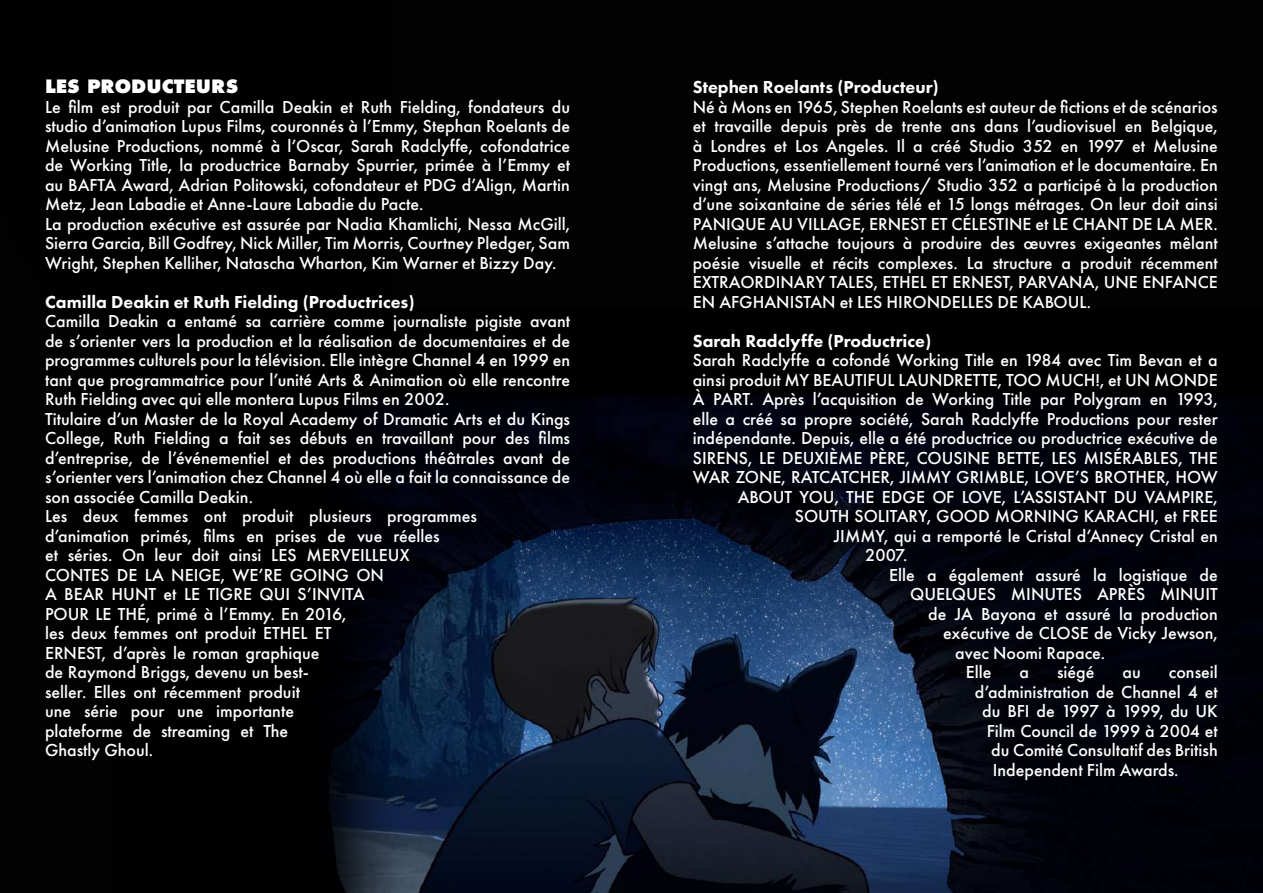
<style>
.page{position:relative;width:1263px;height:893px;background:#fff}
.page>*{position:absolute;margin:0;border:0;box-sizing:border-box;transform-origin:0 0}
.t1{font:500 18px/19.5px "Futura PT";color:#fff}
.t2{font:800 18px "Futura PT";color:#fff}
.t3{font:800 18px "Futura ND Alt";color:#fff}
</style>
<div class="page">
<img style="left:585px;top:622px;width:678px;height:271px">
<img style="left:0;top:622px;width:585px;height:271px">
<img style="left:0;top:0;width:1263px;height:622px">
<p class="t3" style="left:45px;top:74px;width:195px">LES PRODUCTEURS</p>
<p class="t1" style="left:45px;top:97px;width:527px">Le film est produit par Camilla Deakin et Ruth Fielding, fondateurs du studio d’animation Lupus Films, couronnés à l’Emmy, Stephan Roelants de Melusine Productions, nommé à l’Oscar, Sarah Radclyffe, cofondatrice de Working Title, la productrice Barnaby Spurrier, primée à l’Emmy et au BAFTA Award, Adrian Politowski, cofondateur et PDG d’Align, Martin Metz, Jean Labadie et Anne-Laure Labadie du Pacte.<br>La production exécutive est assurée par Nadia Khamlichi, Nessa McGill, Sierra Garcia, Bill Godfrey, Nick Miller, Tim Morris, Courtney Pledger, Sam Wright, Stephen Kelliher, Natascha Wharton, Kim Warner et Bizzy Day.</p>
<p class="t2" style="left:45px;top:290px;width:371px">Camilla Deakin et Ruth Fielding (Productrices)</p>
<p class="t1" style="left:45px;top:311px;width:527px">Camilla Deakin a entamé sa carrière comme journaliste pigiste avant de s’orienter vers la production et la réalisation de documentaires et de programmes culturels pour la télévision. Elle intègre Channel 4 en 1999 en tant que programmatrice pour l’unité Arts &amp; Animation où elle rencontre Ruth Fielding avec qui elle montera Lupus Films en 2002.<br>Titulaire d’un Master de la Royal Academy of Dramatic Arts et du Kings College, Ruth Fielding a fait ses débuts en travaillant pour des films d’entreprise, de l’événementiel et des productions théâtrales avant de s’orienter vers l’animation chez Channel 4 où elle a fait la connaissance de son associée Camilla Deakin.<br>Les deux femmes ont produit plusieurs programmes<br>d’animation primés, films en prises de vue réelles<br>et séries. On leur doit ainsi LES MERVEILLEUX<br>CONTES DE LA NEIGE, WE’RE GOING ON<br>A BEAR HUNT et LE TIGRE QUI S’INVITA<br>POUR LE THÉ, primé à l’Emmy. En 2016,<br>les deux femmes ont produit ETHEL ET<br>ERNEST, d’après le roman graphique<br>de Raymond Briggs, devenu un best-<br>seller. Elles ont récemment produit<br>une série pour une importante<br>plateforme de streaming et The<br>Ghastly Ghoul.</p>
<p class="t2" style="left:693px;top:76px;width:247px">Stephen Roelants (Producteur)</p>
<p class="t1" style="left:693px;top:97px;width:527px;text-align:justify">Né à Mons en 1965, Stephen Roelants est auteur de fictions et de scénarios et travaille depuis près de trente ans dans l’audiovisuel en Belgique, à Londres et Los Angeles. Il a créé Studio 352 en 1997 et Melusine Productions, essentiellement tourné vers l’animation et le documentaire. En vingt ans, Melusine Productions/ Studio 352 a participé à la production d’une soixantaine de séries télé et 15 longs métrages. On leur doit ainsi PANIQUE AU VILLAGE, ERNEST ET CÉLESTINE et LE CHANT DE LA MER.<br>Melusine s’attache toujours à produire des œuvres exigeantes mêlant poésie visuelle et récits complexes. La structure a produit récemment EXTRAORDINARY TALES, ETHEL ET ERNEST, PARVANA, UNE ENFANCE EN AFGHANISTAN et LES HIRONDELLES DE KABOUL.</p>
<p class="t2" style="left:693px;top:329px;width:240px">Sarah Radclyffe (Productrice)</p>
<p class="t1" style="left:693px;top:350px;width:527px">Sarah Radclyffe a cofondé Working Title en 1984 avec Tim Bevan et a</p>
<p class="t1" style="left:693px;top:370px;width:526px">ainsi produit MY BEAUTIFUL LAUNDRETTE, TOO MUCH!, et UN MONDE</p>
<p class="t1" style="left:693px;top:389px;width:527px">À PART. Après l’acquisition de Working Title par Polygram en 1993,</p>
<p class="t1" style="left:693px;top:409px;width:526px">elle a créé sa propre société, Sarah Radclyffe Productions pour rester</p>
<p class="t1" style="left:693px;top:428px;width:527px">indépendante. Depuis, elle a été productrice ou productrice exécutive de</p>
<p class="t1" style="left:693px;top:448px;width:527px">SIRENS, LE DEUXIÈME PÈRE, COUSINE BETTE, LES MISÉRABLES, THE</p>
<p class="t1" style="left:693px;top:467px;width:527px">WAR ZONE, RATCATCHER, JIMMY GRIMBLE, LOVE’S BROTHER, HOW</p>
<p class="t1" style="left:738px;top:487px;width:481px">ABOUT YOU, THE EDGE OF LOVE, L’ASSISTANT DU VAMPIRE,</p>
<p class="t1" style="left:795px;top:506px;width:424px">SOUTH SOLITARY, GOOD MORNING KARACHI, et FREE</p>
<p class="t1" style="left:834px;top:526px;width:386px">JIMMY, qui a remporté le Cristal d’Annecy Cristal en</p>
<p class="t1" style="left:865px;top:545px;width:44px">2007.</p>
<p class="t1" style="left:889px;top:565px;width:330px">Elle a également assuré la logistique de</p>
<p class="t1" style="left:910px;top:584px;width:309px">QUELQUES MINUTES APRÈS MINUIT</p>
<p class="t1" style="left:928px;top:604px;width:291px">de JA Bayona et assuré la production</p>
<p class="t1" style="left:943px;top:623px;width:276px">exécutive de CLOSE de Vicky Jewson,</p>
<p class="t1" style="left:955px;top:643px;width:151px">avec Noomi Rapace.</p>
<p class="t1" style="left:966px;top:662px;width:27px">Elle</p>
<p class="t1" style="left:1019px;top:662px;width:11px">a</p>
<p class="t1" style="left:1057px;top:662px;width:39px">siégé</p>
<p class="t1" style="left:1122px;top:662px;width:20px">au</p>
<p class="t1" style="left:1169px;top:662px;width:50px">conseil</p>
<p class="t1" style="left:975px;top:682px;width:244px">d’administration de Channel 4 et</p>
<p class="t1" style="left:982px;top:701px;width:237px">du BFI de 1997 à 1999, du UK</p>
<p class="t1" style="left:987px;top:721px;width:233px">Film Council de 1999 à 2004 et</p>
<p class="t1" style="left:991px;top:740px;width:228px">du Comité Consultatif des British</p>
<p class="t1" style="left:993px;top:760px;width:187px">Independent Film Awards.</p>
</div>
